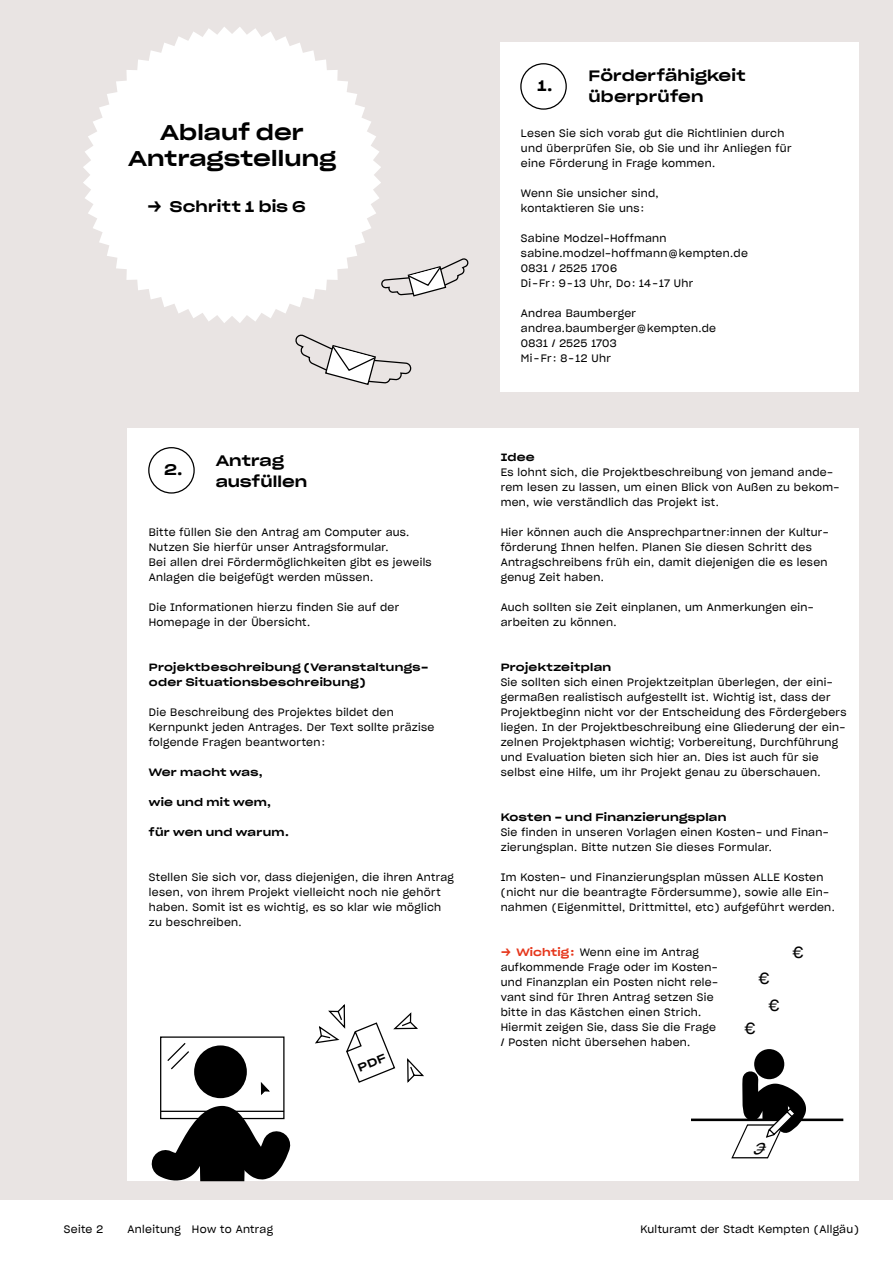
<style>
.page{position:relative;width:893px;height:1263px;background:#fff}
.page>*{position:absolute;margin:0;border:0;box-sizing:border-box;transform-origin:0 0}
.t1{font:21px/25.5px "Sharp Grotesk Medium 25";letter-spacing:.01em;color:#000;text-align:center}
.t2{font:15.75px "Sharp Grotesk Book 20";color:#000}
.t3{font:italic 15.75px "Sharp Grotesk Book 20";color:#000}
.t4{font:15px/21px "Sharp Grotesk Medium 25";letter-spacing:.01em;color:#000}
.t5{font:10.5px/15px "Sharp Grotesk Book 20";letter-spacing:.03em;color:#000}
.t6{font:10.5px/15px "Sharp Grotesk Medium 25";letter-spacing:.025em;color:#000}
.s1{font-family:"Sharp Grotesk Medium 25";color:#e6361b}
</style>
<div class="page">
<div style="left:0;top:0;width:893px;height:1199px;background:#e9e4e3"></div>
<div style="left:128px;top:428px;width:731px;height:753px;background:#fff"></div>
<svg style="left:83px;top:27px;width:298px;height:296px;fill:#fff"></svg>
<div style="left:501px;top:43px;width:358px;height:349px;background:#fff"></div>
<svg style="left:380px;top:258px;width:89px;height:39px"></svg>
<svg style="left:295px;top:334px;width:117px;height:51px"></svg>
<div style="left:520px;top:63px;width:47px;height:47px;border:1px solid #000;border-radius:50%"></div>
<div style="left:148px;top:447px;width:47px;height:47px;border:1px solid #000;border-radius:50%"></div>
<div style="left:194px;top:1045px;width:53px;height:53px;background:#000;border-radius:50%"></div>
<svg style="left:167px;top:1043px;width:22px;height:27px"></svg>
<svg style="left:138px;top:1082px;width:168px;height:118px"></svg>
<div style="left:754px;top:1049px;width:30px;height:30px;background:#000;border-radius:50%"></div>
<hr style="left:691px;top:1118px;width:152px;height:3px;background:#000">
<svg style="left:730px;top:1063px;width:72px;height:96px"></svg>
<svg style="left:315px;top:1004px;width:109px;height:79px"></svg>
<h1 class="t1" style="left:128px;top:118px;width:210px">Ablauf der<br>Antragstellung</h1>
<h3 class="t4" style="left:147px;top:195px;width:160px">→ Schritt 1 bis 6</h3>
<h3 class="t4" style="left:164px;top:457px;width:20px">2.</h3>
<h3 class="t4" style="left:216px;top:448px;width:93px">Antrag ausfüllen</h3>
<p class="t5" style="left:149px;top:524px;width:284px">Bitte füllen Sie den Antrag am Computer aus.<br>Nutzen Sie hierfür unser Antragsformular.<br>Bei allen drei Fördermöglichkeiten gibt es jeweils Anlagen die beigefügt werden müssen.</p>
<p class="t5" style="left:149px;top:599px;width:252px">Die Informationen hierzu finden Sie auf der<br>Homepage in der Übersicht.</p>
<p class="t6" style="left:149px;top:659px;width:281px">Projektbeschreibung (Veranstaltungs&shy;oder Situationsbeschreibung)</p>
<p class="t5" style="left:149px;top:704px;width:287px">Die Beschreibung des Projektes bildet den<br>Kernpunkt jeden Antrages. Der Text sollte präzise folgende Fragen beantworten:</p>
<p class="t6" style="left:149px;top:764px;width:115px">Wer macht was,</p>
<p class="t6" style="left:149px;top:794px;width:124px">wie und mit wem,</p>
<p class="t6" style="left:149px;top:824px;width:142px">für wen und warum.</p>
<p class="t5" style="left:149px;top:869px;width:307px">Stellen Sie sich vor, dass diejenigen, die ihren Antrag lesen, von ihrem Projekt vielleicht noch nie gehört haben. Somit ist es wichtig, es so klar wie möglich zu beschreiben.</p>
<h3 class="t4" style="left:537px;top:74px;width:17px">1.</h3>
<h3 class="t4" style="left:589px;top:64px;width:159px">Förderfähigkeit überprüfen</h3>
<p class="t5" style="left:521px;top:125px;width:272px">Lesen Sie sich vorab gut die Richtlinien durch und überprüfen Sie, ob Sie und ihr Anliegen für eine Förderung in Frage kommen.</p>
<p class="t5" style="left:521px;top:185px;width:139px">Wenn Sie unsicher sind, kontaktieren Sie uns:</p>
<p class="t5" style="left:521px;top:230px;width:228px">Sabine Modzel-Hoffmann sabine.modzel-hoffmann@kempten.de<br>0831 / 2525 1706<br>Di–Fr: 9–13 Uhr, Do: 14–17 Uhr</p>
<p class="t5" style="left:521px;top:305px;width:197px">Andrea Baumberger andrea.baumberger@kempten.de<br>0831 / 2525 1703<br>Mi–Fr: 8–12 Uhr</p>
<p class="t6" style="left:501px;top:449px;width:36px">Idee</p>
<p class="t5" style="left:501px;top:464px;width:340px">Es lohnt sich, die Projektbeschreibung von jemand ande&shy;rem lesen zu lassen, um einen Blick von Außen zu bekom&shy;men, wie verständlich das Projekt ist.</p>
<p class="t5" style="left:501px;top:524px;width:329px">Hier können auch die Ansprechpartner:innen der Kultur&shy;förderung Ihnen helfen. Planen Sie diesen Schritt des Antragschreibens früh ein, damit diejenigen die es lesen genug Zeit haben.</p>
<p class="t5" style="left:501px;top:599px;width:315px">Auch sollten sie Zeit einplanen, um Anmerkungen ein&shy;arbeiten zu können.</p>
<p class="t6" style="left:501px;top:659px;width:112px">Projektzeitplan</p>
<p class="t5" style="left:501px;top:674px;width:347px">Sie sollten sich einen Projektzeitplan überlegen, der eini&shy;germaßen realistisch aufgestellt ist. Wichtig ist, dass der Projektbeginn nicht vor der Entscheidung des Fördergebers liegen. In der Projektbeschreibung eine Gliederung der ein&shy;zelnen Projektphasen wichtig; Vorbereitung, Durchführung und Evaluation bieten sich hier an. Dies ist auch für sie selbst eine Hilfe, um ihr Projekt genau zu überschauen.</p>
<p class="t6" style="left:501px;top:809px;width:227px">Kosten - und Finanzierungsplan</p>
<p class="t5" style="left:501px;top:824px;width:329px">Sie finden in unseren Vorlagen einen Kosten- und Finan&shy;zierungsplan. Bitte nutzen Sie dieses Formular.</p>
<p class="t5" style="left:501px;top:869px;width:336px">Im Kosten- und Finanzierungsplan müssen ALLE Kosten (nicht nur die beantragte Fördersumme), sowie alle Ein&shy;nahmen (Eigenmittel, Drittmittel, etc) aufgeführt werden.</p>
<p class="t5" style="left:501px;top:944px;width:219px"><span class="s1">→ Wichtig:</span> Wenn eine im Antrag aufkommende Frage oder im Kosten&shy;und Finanzplan ein Posten nicht rele&shy;vant sind für Ihren Antrag setzen Sie bitte in das Kästchen einen Strich.<br>Hiermit zeigen Sie, dass Sie die Frage / Posten nicht übersehen haben.</p>
<h2 class="t2" style="left:792px;top:940px;width:13px">€</h2>
<h2 class="t2" style="left:759px;top:965px;width:13px">€</h2>
<h2 class="t2" style="left:768px;top:992px;width:13px">€</h2>
<h2 class="t2" style="left:744px;top:1015px;width:13px">€</h2>
<h2 class="t3" style="left:768px;top:1161px;width:24px;rotate:-180deg">€</h2>
<p class="t5" style="left:64px;top:1221px;width:41px">Seite 2</p>
<p class="t5" style="left:128px;top:1221px;width:147px">Anleitung How to Antrag</p>
<p class="t5" style="left:640px;top:1221px;width:220px">Kulturamt der Stadt Kempten (Allgäu)</p>
</div>
